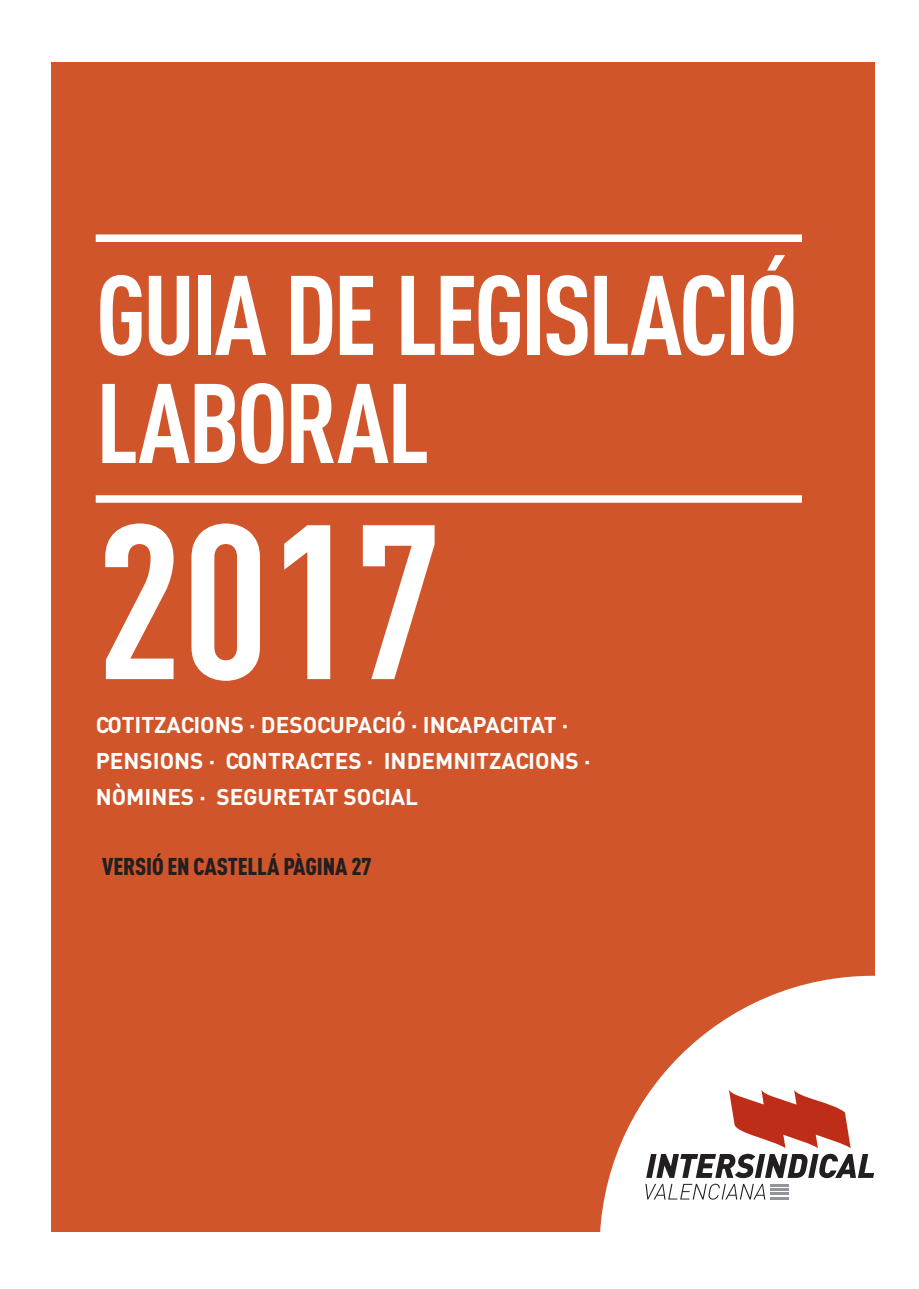
<style>
.page{position:relative;width:919px;height:1289px;background:#fff}
.page>*{position:absolute;margin:0;border:0;box-sizing:border-box;transform-origin:0 0}
.t1{font:700 216px "DIN Cond";color:#fff}
.t2{font:700 111px/108px "DIN Cond";letter-spacing:-.03em;color:#fff}
.t3{font:900 24px "DIN Cond";letter-spacing:-.005em;color:#231f20}
.t4{font:700 22.5px/36px "DIN";color:#fff}
</style>
<div class="page">
<div style="left:51px;top:62px;width:823px;height:1169px;background:#d1552b"></div>
<svg style="left:599px;top:975px;width:276px;height:257px;fill:#fff"></svg>
<svg style="left:645px;top:1089px;width:229px;height:110px;background:#d4bab6"></svg>
<hr style="left:770px;top:1183px;width:18px;height:3px;background:#939598">
<div style="left:96px;top:234px;width:705px;height:8px;background:#fff"></div>
<div style="left:96px;top:495px;width:705px;height:8px;background:#fff"></div>
<h2 class="t2" style="left:96px;top:258px;width:703px">GUIA DE LEGISLACIÓ<br>LABORAL</h2>
<h1 class="t1" style="left:96px;top:470px;width:348px">2017</h1>
<p class="t4" style="left:96px;top:706px;width:496px">COTITZACIONS · DESOCUPACIÓ · INCAPACITAT ·<br>PENSIONS · CONTRACTES · INDEMNITZACIONS ·<br>NÒMINES · SEGURETAT SOCIAL</p>
<p class="t3" style="left:102px;top:851px;width:271px">VERSIÓ EN CASTELLÁ PÀGINA 27</p>
</div>
